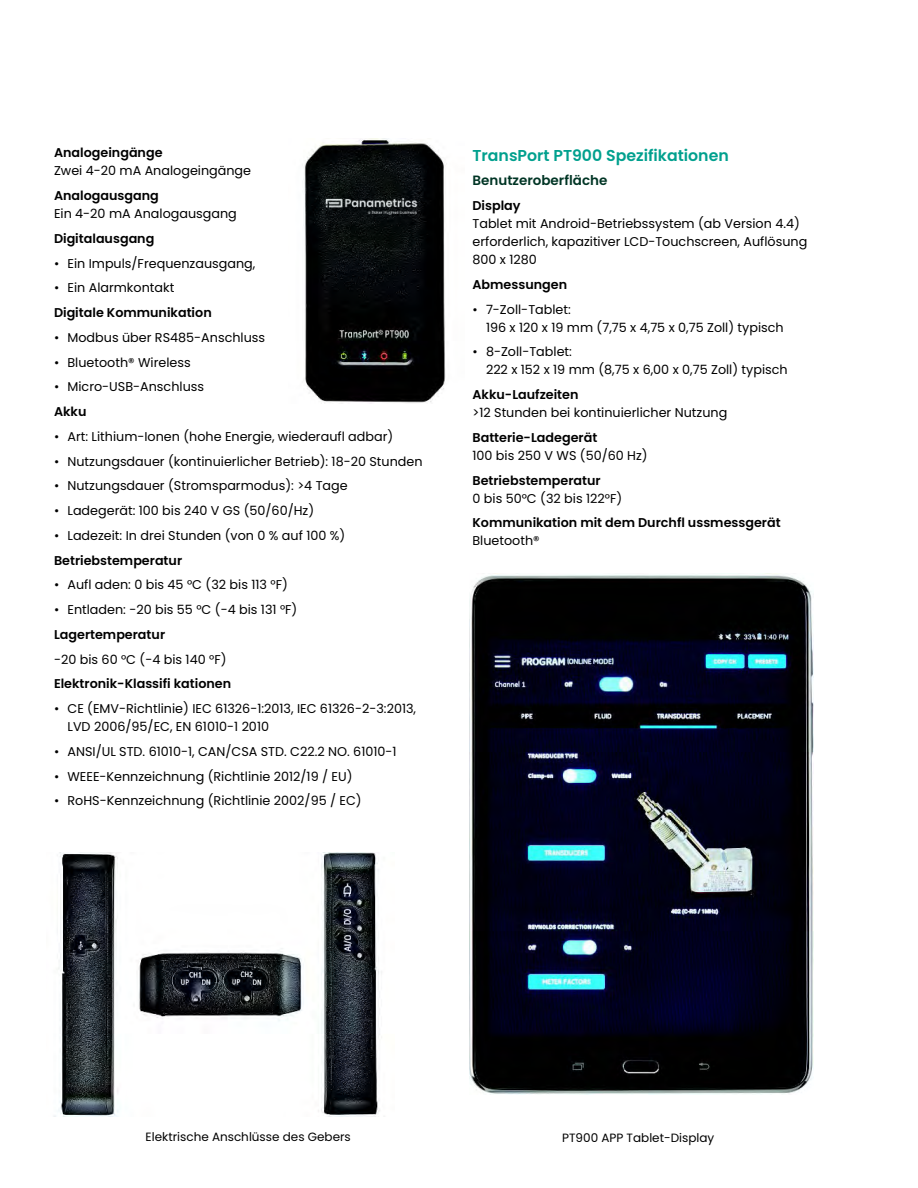
<style>
.page{position:relative;width:918px;height:1188px;background:#fff}
.page>*{position:absolute;margin:0;border:0;box-sizing:border-box;transform-origin:0 0}
.t1{font:600 15.75px "Poppins";color:#00a08e}
.t2{font:600 13.5px "Poppins";color:#003525}
.t3{font:12.75px/18px "Poppins";color:#000}
.t4{font:600 12.75px "Poppins";color:#000}
.t5{font:12px "Poppins";color:#000}
</style>
<div class="page">
<img style="left:54px;top:853px;width:328px;height:263px">
<img style="left:470px;top:573px;width:343px;height:522px">
<img style="left:304px;top:139px;width:142px;height:264px">
<p class="t4" style="left:54px;top:146px;width:110px">Analogeingänge</p>
<p class="t3" style="left:54px;top:162px;width:199px">Zwei 4-20 mA Analogeingänge</p>
<p class="t4" style="left:54px;top:188px;width:106px">Analogausgang</p>
<p class="t3" style="left:54px;top:205px;width:184px">Ein 4-20 mA Analogausgang</p>
<p class="t4" style="left:54px;top:231px;width:102px">Digitalausgang</p>
<p class="t3" style="left:54px;top:254px;width:203px">• Ein Impuls/Frequenzausgang,</p>
<p class="t3" style="left:54px;top:279px;width:122px">• Ein Alarmkontakt</p>
<p class="t4" style="left:54px;top:305px;width:159px">Digitale Kommunikation</p>
<p class="t3" style="left:54px;top:328px;width:213px">• Modbus über RS485-Anschluss</p>
<p class="t3" style="left:54px;top:353px;width:138px">• Bluetooth® Wireless</p>
<p class="t3" style="left:54px;top:378px;width:152px">• Micro-USB-Anschluss</p>
<p class="t4" style="left:54px;top:404px;width:34px">Akku</p>
<p class="t3" style="left:54px;top:427px;width:341px">• Art: Lithium-Ionen (hohe Energie, wiederaufl adbar)</p>
<p class="t3" style="left:54px;top:452px;width:370px">• Nutzungsdauer (kontinuierlicher Betrieb): 18-20 Stunden</p>
<p class="t3" style="left:54px;top:477px;width:295px">• Nutzungsdauer (Stromsparmodus): &gt;4 Tage</p>
<p class="t3" style="left:54px;top:502px;width:262px">• Ladegerät: 100 bis 240 V GS (50/60/Hz)</p>
<p class="t3" style="left:54px;top:526px;width:293px">• Ladezeit: In drei Stunden (von 0 % auf 100 %)</p>
<p class="t4" style="left:54px;top:553px;width:130px">Betriebstemperatur</p>
<p class="t3" style="left:54px;top:576px;width:235px">• Aufl aden: 0 bis 45 °C (32 bis 113 °F)</p>
<p class="t3" style="left:54px;top:601px;width:245px">• Entladen: -20 bis 55 °C (-4 bis 131 °F)</p>
<p class="t4" style="left:54px;top:627px;width:113px">Lagertemperatur</p>
<p class="t3" style="left:54px;top:650px;width:174px">-20 bis 60 °C (-4 bis 140 °F)</p>
<p class="t4" style="left:54px;top:676px;width:179px">Elektronik-Klassifi kationen</p>
<p class="t3" style="left:68px;top:700px;width:350px;text-indent:-14px">• CE (EMV-Richtlinie) IEC 61326-1:2013, IEC 61326-2-3:2013,<br>LVD 2006/95/EC, EN 61010-1 2010</p>
<p class="t3" style="left:54px;top:742px;width:344px">• ANSI/UL STD. 61010-1, CAN/CSA STD. C22.2 NO. 61010-1</p>
<p class="t3" style="left:54px;top:767px;width:300px">• WEEE-Kennzeichnung (Richtlinie 2012/19 / EU)</p>
<p class="t3" style="left:54px;top:792px;width:309px">• RoHS-Kennzeichnung (Richtlinie 2002/95 / EC)</p>
<p class="t1" style="left:472px;top:146px;width:258px">TransPort PT900 Spezifikationen</p>
<p class="t2" style="left:472px;top:173px;width:136px">Benutzeroberfläche</p>
<p class="t4" style="left:472px;top:198px;width:50px">Display</p>
<p class="t3" style="left:472px;top:215px;width:336px">Tablet mit Android-Betriebssystem (ab Version 4.4) erforderlich, kapazitiver LCD-Touchscreen, Auflösung<br>800 x 1280</p>
<p class="t4" style="left:472px;top:277px;width:96px">Abmessungen</p>
<p class="t3" style="left:486px;top:300px;width:299px;text-indent:-14px">• 7-Zoll-Tablet:<br>196 x 120 x 19 mm (7,75 x 4,75 x 0,75 Zoll) typisch</p>
<p class="t3" style="left:486px;top:343px;width:303px;text-indent:-14px">• 8-Zoll-Tablet:<br>222 x 152 x 19 mm (8,75 x 6,00 x 0,75 Zoll) typisch</p>
<p class="t4" style="left:472px;top:387px;width:108px">Akku-Laufzeiten</p>
<p class="t3" style="left:472px;top:404px;width:256px">&gt;12 Stunden bei kontinuierlicher Nutzung</p>
<p class="t4" style="left:472px;top:430px;width:126px">Batterie-Ladegerät</p>
<p class="t3" style="left:472px;top:446px;width:177px">100 bis 250 V WS (50/60 Hz)</p>
<p class="t4" style="left:472px;top:473px;width:130px">Betriebstemperatur</p>
<p class="t3" style="left:472px;top:489px;width:151px">0 bis 50°C (32 bis 122°F)</p>
<p class="t4" style="left:472px;top:515px;width:310px">Kommunikation mit dem Durchfl ussmessgerät</p>
<p class="t3" style="left:472px;top:532px;width:69px">Bluetooth®</p>
<p class="t5" style="left:146px;top:1130px;width:207px">Elektrische Anschlüsse des Gebers</p>
<p class="t5" style="left:562px;top:1130px;width:154px">PT900 APP Tablet-Display</p>
</div>
